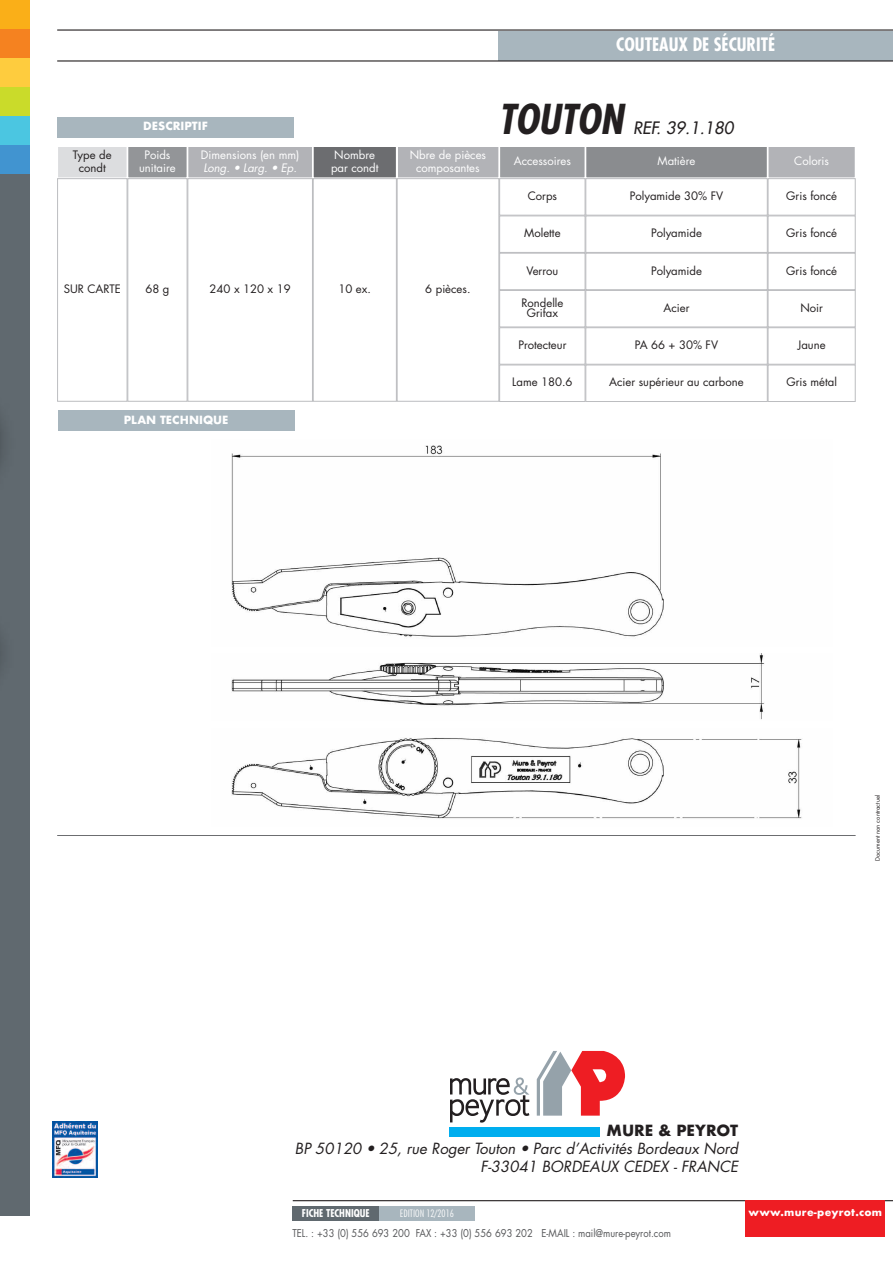
<style>
.page{position:relative;width:893px;height:1263px;background:#fff}
.page>*{position:absolute;margin:0;border:0;box-sizing:border-box;transform-origin:0 0}
.t1{font:italic 700 condensed 40.05px "Futura";color:#231f20}
.t2{font:700 condensed 18px "Futura";color:#fff}
.t3{font:italic 16.65px "Futura";color:#231f20}
.t4{font:italic 15px/18px "Futura";color:#231f20;text-align:right}
.t5{font:700 15px "Futura";color:#231f20}
.t6{font:11.4px/12.5px "Futura";color:#231f20;text-align:center}
.t7{font:11.4px/12.5px "Futura";color:#fff;text-align:center}
.t8{font:italic 11.4px "Futura";color:#fff}
.t9{font:700 10.95px "Futura";color:#fff}
.t10{font:10.5px "Futura";color:#57585a;scale:.9 1}
.t11{font:700 condensed 10.5px "Futura";color:#fff}
.t12{font:300 condensed 10.5px "Futura BT";color:#fff}
.t13{font:700 10.35px "Futura";letter-spacing:.025em;color:#fff}
.t14{font:5.85px "Futura";color:#231f20}
</style>
<div class="page">
<div style="left:0;top:0;width:29px;height:29px;background:#faaf18"></div>
<div style="left:0;top:29px;width:29px;height:29px;background:#f58220"></div>
<div style="left:0;top:58px;width:29px;height:29px;background:#fecc3e"></div>
<div style="left:0;top:87px;width:29px;height:29px;background:#cadb2a"></div>
<div style="left:0;top:116px;width:29px;height:29px;background:#4bc6e1"></div>
<div style="left:0;top:145px;width:29px;height:29px;background:#4194d0"></div>
<div style="left:0;top:174px;width:29px;height:1041px;background:#60696f"></div>
<hr style="left:293px;top:1200px;width:600px;height:1px;background:#231f20">
<div style="left:746px;top:1200px;width:139px;height:37px;background:#ee1d23"></div>
<div style="left:292px;top:1206px;width:87px;height:15px;background:#60696f"></div>
<div style="left:379px;top:1206px;width:95px;height:15px;background:#a8b6be"></div>
<div style="left:58px;top:147px;width:69px;height:31px;background:#dcdddf"></div>
<div style="left:57px;top:146px;width:70px;height:32px;border:1px solid #fff"></div>
<div style="left:128px;top:147px;width:59px;height:31px;background:#939598"></div>
<div style="left:127px;top:146px;width:60px;height:32px;border:1px solid #fff"></div>
<div style="left:188px;top:147px;width:124px;height:31px;background:#b2b3b7"></div>
<div style="left:187px;top:146px;width:126px;height:32px;border:1px solid #fff"></div>
<div style="left:314px;top:147px;width:82px;height:31px;background:#6c6d70"></div>
<div style="left:313px;top:146px;width:84px;height:32px;border:1px solid #fff"></div>
<div style="left:500px;top:147px;width:85px;height:31px;background:#9d9fa2"></div>
<div style="left:499px;top:146px;width:86px;height:32px;border:1px solid #fff"></div>
<div style="left:586px;top:147px;width:181px;height:31px;background:#8a8c8f"></div>
<div style="left:585px;top:146px;width:183px;height:32px;border:1px solid #fff"></div>
<div style="left:397px;top:147px;width:101px;height:31px;background:#b2b3b7"></div>
<div style="left:397px;top:146px;width:102px;height:32px;border:1px solid #fff"></div>
<div style="left:57px;top:178px;width:70px;height:224px;border:1px solid #bcbdc0"></div>
<div style="left:127px;top:178px;width:60px;height:224px;border:1px solid #bcbdc0"></div>
<div style="left:187px;top:178px;width:126px;height:224px;border:1px solid #bcbdc0"></div>
<div style="left:313px;top:178px;width:84px;height:224px;border:1px solid #bcbdc0"></div>
<div style="left:397px;top:178px;width:102px;height:224px;border:1px solid #bcbdc0"></div>
<div style="left:499px;top:178px;width:86px;height:38px;border:1px solid #bcbdc0"></div>
<div style="left:585px;top:178px;width:183px;height:38px;border:1px solid #bcbdc0"></div>
<div style="left:768px;top:147px;width:87px;height:31px;background:#b2b3b7"></div>
<div style="left:768px;top:146px;width:88px;height:32px;border:1px solid #fff"></div>
<div style="left:768px;top:178px;width:88px;height:38px;border:1px solid #bcbdc0"></div>
<div style="left:499px;top:216px;width:86px;height:37px;border:1px solid #bcbdc0"></div>
<div style="left:585px;top:216px;width:183px;height:37px;border:1px solid #bcbdc0"></div>
<div style="left:768px;top:216px;width:88px;height:37px;border:1px solid #bcbdc0"></div>
<div style="left:499px;top:253px;width:86px;height:37px;border:1px solid #bcbdc0"></div>
<div style="left:585px;top:253px;width:183px;height:37px;border:1px solid #bcbdc0"></div>
<div style="left:768px;top:253px;width:88px;height:37px;border:1px solid #bcbdc0"></div>
<div style="left:499px;top:290px;width:86px;height:37px;border:1px solid #bcbdc0"></div>
<div style="left:585px;top:290px;width:183px;height:37px;border:1px solid #bcbdc0"></div>
<div style="left:768px;top:290px;width:88px;height:37px;border:1px solid #bcbdc0"></div>
<div style="left:499px;top:327px;width:86px;height:38px;border:1px solid #bcbdc0"></div>
<div style="left:585px;top:327px;width:183px;height:38px;border:1px solid #bcbdc0"></div>
<div style="left:768px;top:327px;width:88px;height:38px;border:1px solid #bcbdc0"></div>
<div style="left:499px;top:365px;width:86px;height:37px;border:1px solid #bcbdc0"></div>
<div style="left:585px;top:365px;width:183px;height:37px;border:1px solid #bcbdc0"></div>
<div style="left:768px;top:365px;width:88px;height:37px;border:1px solid #bcbdc0"></div>
<img style="left:0;top:276px;width:30px;height:415px">
<img style="left:0;top:572px;width:20px;height:119px">
<img style="left:53px;top:1121px;width:45px;height:57px">
<svg style="left:450px;top:1077px;width:79px;height:45px"></svg>
<svg style="left:537px;top:1051px;width:88px;height:64px"></svg>
<div style="left:449px;top:1127px;width:151px;height:9px;background:#00aeef"></div>
<div style="left:57px;top:117px;width:237px;height:21px;background:#a8b6be"></div>
<div style="left:498px;top:31px;width:395px;height:29px;background:#a8b6be"></div>
<hr style="left:57px;top:29px;width:836px;height:2px;background:#231f20">
<hr style="left:57px;top:60px;width:836px;height:2px;background:#231f20">
<div style="left:58px;top:410px;width:236px;height:21px;background:#a8b6be"></div>
<img style="left:231px;top:445px;width:433px;height:192px">
<img style="left:231px;top:653px;width:534px;height:67px">
<img style="left:231px;top:737px;width:571px;height:82px">
<hr style="left:57px;top:835px;width:799px;height:1px;background:#6c6d70">
<p class="t9" style="left:143px;top:118px;width:66px">DESCRIPTIF</p>
<p class="t6" style="left:73px;top:150px;width:40px">Type de condt</p>
<p class="t7" style="left:139px;top:150px;width:38px">Poids unitaire</p>
<p class="t7" style="left:201px;top:150px;width:100px">Dimensions (en mm)</p>
<p class="t8" style="left:203px;top:162px;width:95px">Long. • Larg. • Ep.</p>
<h2 class="t2" style="left:616px;top:36px;width:160px">COUTEAUX DE SÉCURITÉ</h2>
<h1 class="t1" style="left:498px;top:101px;width:126px">TOUTON</h1>
<h3 class="t3" style="left:633px;top:119px;width:102px">REF. 39.1.180</h3>
<p class="t7" style="left:331px;top:150px;width:49px;text-align:left">Nombre par condt</p>
<p class="t7" style="left:514px;top:156px;width:59px">Accessoires</p>
<p class="t7" style="left:657px;top:156px;width:39px">Matière</p>
<p class="t7" style="left:410px;top:150px;width:78px">Nbre de pièces composantes</p>
<p class="t6" style="left:528px;top:191px;width:31px">Corps</p>
<p class="t6" style="left:630px;top:191px;width:95px">Polyamide 30% FV</p>
<p class="t7" style="left:794px;top:156px;width:36px">Coloris</p>
<p class="t6" style="left:786px;top:191px;width:52px">Gris foncé</p>
<p class="t6" style="left:64px;top:284px;width:59px">SUR CARTE</p>
<p class="t6" style="left:145px;top:284px;width:26px">68 g</p>
<p class="t6" style="left:210px;top:284px;width:83px">240 x 120 x 19</p>
<p class="t6" style="left:338px;top:284px;width:34px">10 ex.</p>
<p class="t6" style="left:425px;top:284px;width:47px">6 pièces.</p>
<p class="t9" style="left:124px;top:412px;width:106px">PLAN TECHNIQUE</p>
<p class="t6" style="left:524px;top:228px;width:38px">Molette</p>
<p class="t6" style="left:651px;top:228px;width:52px">Polyamide</p>
<p class="t6" style="left:786px;top:228px;width:52px">Gris foncé</p>
<p class="t6" style="left:526px;top:265px;width:33px">Verrou</p>
<p class="t6" style="left:651px;top:265px;width:52px">Polyamide</p>
<p class="t6" style="left:786px;top:265px;width:52px">Gris foncé</p>
<p class="t6" style="left:521px;top:298px;width:43px;line-height:10.5px">Rondelle<br>Grifax</p>
<p class="t6" style="left:663px;top:302px;width:28px">Acier</p>
<p class="t6" style="left:800px;top:302px;width:24px">Noir</p>
<p class="t6" style="left:518px;top:340px;width:50px">Protecteur</p>
<p class="t6" style="left:635px;top:340px;width:85px">PA 66 + 30% FV</p>
<p class="t6" style="left:798px;top:340px;width:29px">Jaune</p>
<p class="t6" style="left:512px;top:377px;width:62px">Lame 180.6</p>
<p class="t6" style="left:609px;top:377px;width:136px">Acier supérieur au carbone</p>
<p class="t6" style="left:786px;top:377px;width:52px">Gris métal</p>
<h3 class="t5" style="left:606px;top:1119px;width:133px">MURE &amp; PEYROT</h3>
<h3 class="t4" style="left:295px;top:1141px;width:445px">BP 50120 • 25, rue Roger Touton • Parc d’Activités Bordeaux Nord<br>F-33041 BORDEAUX CEDEX - FRANCE</h3>
<p class="t14" style="left:875px;top:861px;width:67px;rotate:-90deg">Document non contractuel</p>
<p class="t11" style="left:302px;top:1208px;width:69px">FICHE TECHNIQUE</p>
<p class="t12" style="left:400px;top:1209px;width:56px">EDITION 12/2016</p>
<p class="t10" style="left:292px;top:1228px;width:422px">TEL. : +33 (0) 556 693 200 FAX : +33 (0) 556 693 202 E-MAIL : mail@mure-peyrot.com</p>
<p class="t13" style="left:749px;top:1204px;width:135px">www.mure-peyrot.com</p>
</div>
